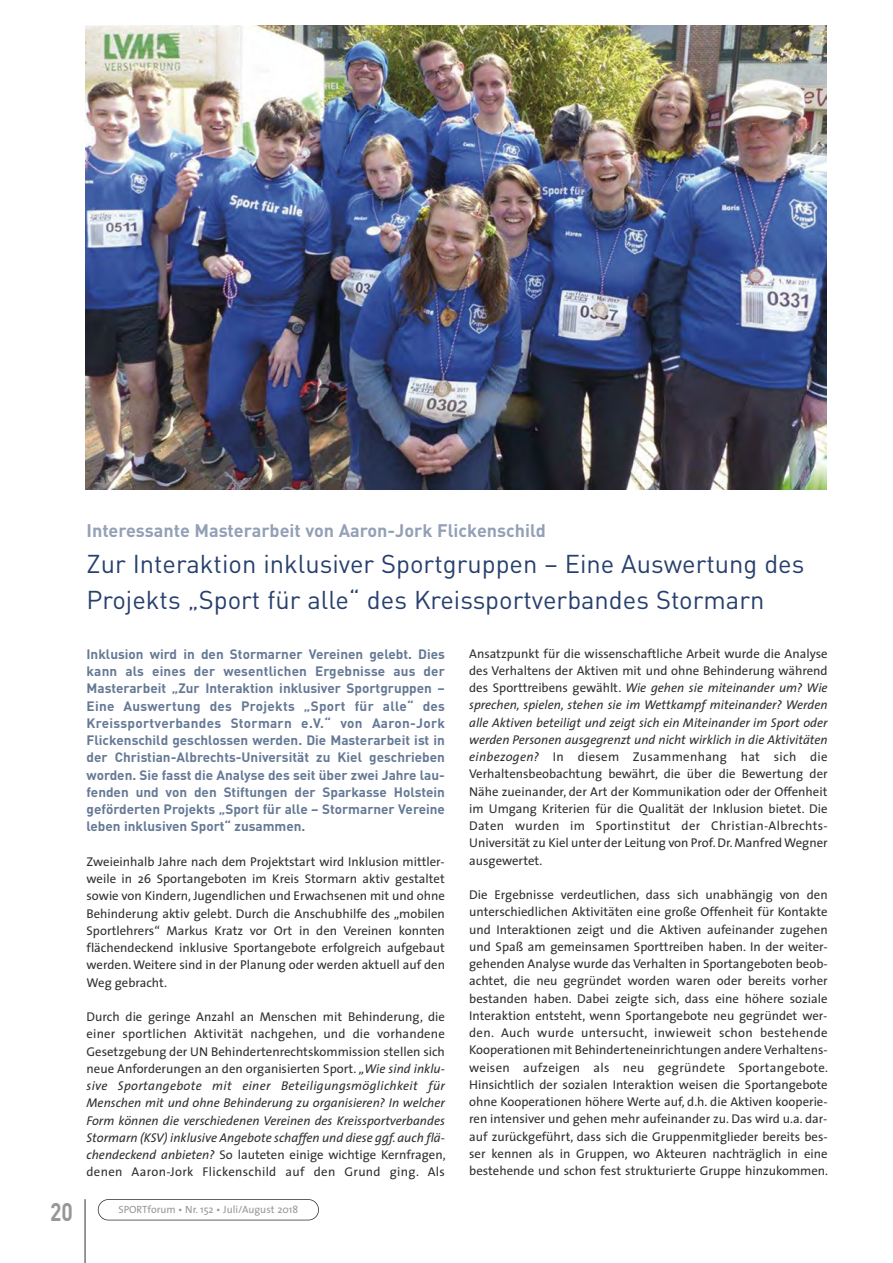
<style>
.page{position:relative;width:893px;height:1263px;background:#fff}
.page>*{position:absolute;margin:0;border:0;box-sizing:border-box;transform-origin:0 0}
.t1{font:25.5px/36px "DIN";color:#28406d}
.t2{font:700 25.2px "DIN";color:#989798;scale:.83 1}
.t3{font:700 18px "DIN";color:#93a0b6}
.t4{font:700 13.5px/17.2px "DIN";color:#657996;text-align:justify}
.t5{font:12.75px/17.2px "The Sans";color:#302f31;text-align:justify}
.t6{font:10.5px "The Sans";color:#989798}
.s1{font-style:italic}
</style>
<div class="page">
<div style="left:98px;top:1199px;width:221px;height:21px;border:2px solid #302f31;border-radius:11px"></div>
<hr style="left:85px;top:1199px;width:1px;height:64px;background:#302f31">
<img style="left:85px;top:26px;width:741px;height:463px">
<h3 class="t3" style="left:87px;top:520px;width:461px">Interessante Masterarbeit von Aaron-Jork Flickenschild</h3>
<h1 class="t1" style="left:87px;top:546px;width:719px">Zur Interaktion inklusiver Sportgruppen – Eine Auswertung des<br>Projekts „Sport für alle“ des Kreissportverbandes Stormarn</h1>
<p class="t4" style="left:87px;top:646px;width:360px">Inklusion wird in den Stormarner Vereinen gelebt. Dies kann als eines der wesentlichen Ergebnisse aus der Masterarbeit „Zur Interaktion inklusiver Sportgruppen – Eine Auswertung des Projekts „Sport für alle“ des Kreissportverbandes Stormarn e.V.“ von Aaron-Jork Flickenschild geschlossen werden. Die Masterarbeit ist in der Christian-Albrechts-Universität zu Kiel geschrieben worden. Sie fasst die Analyse des seit über zwei Jahre lau&shy;fenden und von den Stiftungen der Sparkasse Holstein geförderten Projekts „Sport für alle – Stormarner Vereine leben inklusiven Sport“ zusammen.</p>
<p class="t5" style="left:87px;top:854px;width:360px">Zweieinhalb Jahre nach dem Projektstart wird Inklusion mittler&shy;weile in 26 Sportangeboten im Kreis Stormarn aktiv gestaltet sowie von Kindern, Jugendlichen und Erwachsenen mit und ohne Behinderung aktiv gelebt. Durch die Anschubhilfe des „mobilen Sportlehrers“ Markus Kratz vor Ort in den Vereinen konnten flächendeckend inklusive Sportangebote erfolgreich aufgebaut werden. Weitere sind in der Planung oder werden aktuell auf den Weg gebracht.</p>
<p class="t5" style="left:87px;top:1009px;width:361px">Durch die geringe Anzahl an Menschen mit Behinderung, die einer sportlichen Aktivität nachgehen, und die vorhandene Gesetzgebung der UN Behindertenrechtskommission stellen sich neue Anforderungen an den organisierten Sport. <span class="s1">„Wie sind inklu&shy;sive Sportangebote mit einer Beteiligungsmöglichkeit für Menschen mit und ohne Behinderung zu organisieren? In welcher Form können die verschiedenen Vereinen des Kreissportverbandes Stormarn (KSV) inklusive Angebote schaffen und diese ggf. auch flä&shy;chendeckend anbieten?</span> So lauteten einige wichtige Kernfragen, denen Aaron-Jork Flickenschild auf den Grund ging. Als</p>
<p class="t5" style="left:469px;top:646px;width:360px">Ansatzpunkt für die wissenschaftliche Arbeit wurde die Analyse des Verhaltens der Aktiven mit und ohne Behinderung während des Sporttreibens gewählt. <span class="s1">Wie gehen sie miteinander um? Wie sprechen, spielen, stehen sie im Wettkampf miteinander? Werden alle Aktiven beteiligt und zeigt sich ein Miteinander im Sport oder werden Personen ausgegrenzt und nicht wirklich in die Aktivitäten einbezogen?</span> In diesem Zusammenhang hat sich die Verhaltensbeobachtung bewährt, die über die Bewertung der Nähe zueinander, der Art der Kommunikation oder der Offenheit im Umgang Kriterien für die Qualität der Inklusion bietet. Die Daten wurden im Sportinstitut der Christian-Albrechts-Universität zu Kiel unter der Leitung von Prof. Dr. Manfred Wegner ausgewertet.</p>
<p class="t5" style="left:469px;top:887px;width:360px">Die Ergebnisse verdeutlichen, dass sich unabhängig von den unterschiedlichen Aktivitäten eine große Offenheit für Kontakte und Interaktionen zeigt und die Aktiven aufeinander zugehen und Spaß am gemeinsamen Sporttreiben haben. In der weiter&shy;gehenden Analyse wurde das Verhalten in Sportangeboten beob&shy;achtet, die neu gegründet worden waren oder bereits vorher bestanden haben. Dabei zeigte sich, dass eine höhere soziale Interaktion entsteht, wenn Sportangebote neu gegründet wer&shy;den. Auch wurde untersucht, inwieweit schon bestehende Kooperationen mit Behinderteneinrichtungen andere Verhaltens&shy;weisen aufzeigen als neu gegründete Sportangebote.<br>Hinsichtlich der sozialen Interaktion weisen die Sportangebote ohne Kooperationen höhere Werte auf, d.h. die Aktiven kooperie&shy;ren intensiver und gehen mehr aufeinander zu. Das wird u.a. dar&shy;auf zurückgeführt, dass sich die Gruppenmitglieder bereits bes&shy;ser kennen als in Gruppen, wo Akteuren nachträglich in eine bestehende und schon fest strukturierte Gruppe hinzukommen.</p>
<h2 class="t2" style="left:50px;top:1197px;width:29px">20</h2>
<p class="t6" style="left:119px;top:1205px;width:181px">SPORTforum • Nr. 152 • Juli/August 2018</p>
</div>
